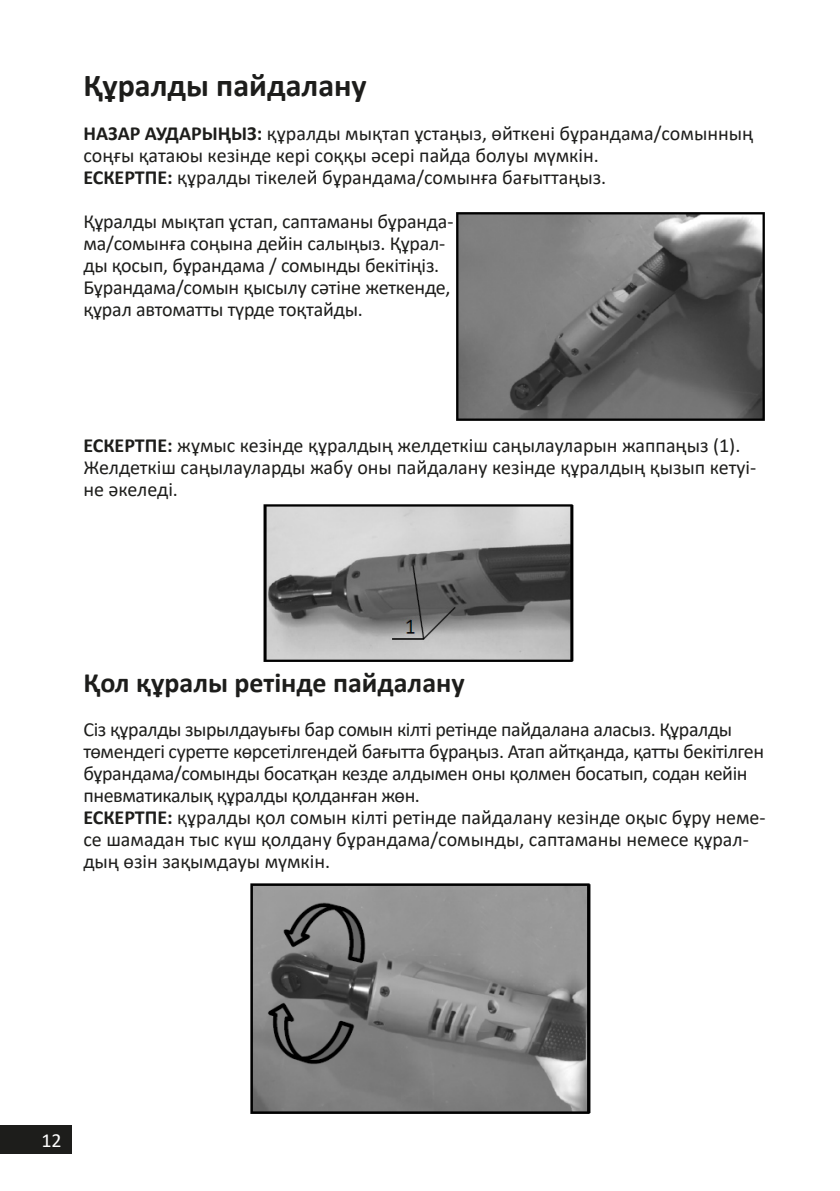
<style>
.page{position:relative;width:840px;height:1191px;background:#fff}
.page>*{position:absolute;margin:0;border:0;box-sizing:border-box;transform-origin:0 0}
.Заголовок_16{font:700 32px "Calibri";color:#1d1d1b}
.Заголовок_14{font:700 28px "Calibri";color:#1d1d1b}
.t1{font:20px/22px "Calibri";letter-spacing:-.01em;color:#1d1d1b}
.t2{font:20px "Calibri";color:#fff}
.s1{font-weight:700}
</style>
<div class="page">
<div style="left:0;top:1125px;width:72px;height:29px;background:#1d1d1b"></div>
<img style="left:263px;top:504px;width:311px;height:158px">
<img style="left:250px;top:883px;width:341px;height:231px">
<img style="left:456px;top:212px;width:309px;height:209px">
<p class="Заголовок_16" style="left:83px;top:63px;width:285px">Құралды пайдалану</p>
<p class="t1" style="left:83px;top:122px;width:671px"><span class="s1">НАЗАР АУДАРЫҢЫЗ:</span> құралды мықтап ұстаңыз, өйткені бұрандама/сомынның соңғы қатаюы кезінде кері соққы әсері пайда болуы мүмкін.<br><span class="s1">ЕСКЕРТПЕ:</span> құралды тікелей бұрандама/сомынға бағыттаңыз.</p>
<p class="t1" style="left:83px;top:210px;width:371px">Құралды мықтап ұстап, саптаманы бұранда&shy;ма/сомынға соңына дейін салыңыз. Құрал&shy;ды қосып, бұрандама / сомынды бекітіңіз.<br>Бұрандама/сомын қысылу сәтіне жеткенде, құрал автоматты түрде тоқтайды.</p>
<p class="t1" style="left:83px;top:433px;width:674px"><span class="s1">ЕСКЕРТПЕ:</span> жұмыс кезінде құралдың желдеткіш саңылауларын жаппаңыз (1).<br>Желдеткіш саңылауларды жабу оны пайдалану кезінде құралдың қызып кетуі&shy;не әкеледі.</p>
<p class="Заголовок_14" style="left:83px;top:662px;width:382px">Қол құралы ретінде пайдалану</p>
<p class="t1" style="left:83px;top:717px;width:681px">Сіз құралды зырылдауығы бар сомын кілті ретінде пайдалана аласыз. Құралды төмендегі суретте көрсетілгендей бағытта бұраңыз. Атап айтқанда, қатты бекітілген бұрандама/сомынды босатқан кезде алдымен оны қолмен босатып, содан кейін пневматикалық құралды қолданған жөн.</p>
<p class="t1" style="left:83px;top:805px;width:683px"><span class="s1">ЕСКЕРТПЕ:</span> құралды қол сомын кілті ретінде пайдалану кезінде оқыс бұру неме&shy;се шамадан тыс күш қолдану бұрандама/сомынды, саптаманы немесе құрал&shy;дың өзін зақымдауы мүмкін.</p>
<p class="t2" style="left:41px;top:1127px;width:22px">12</p>
</div>
